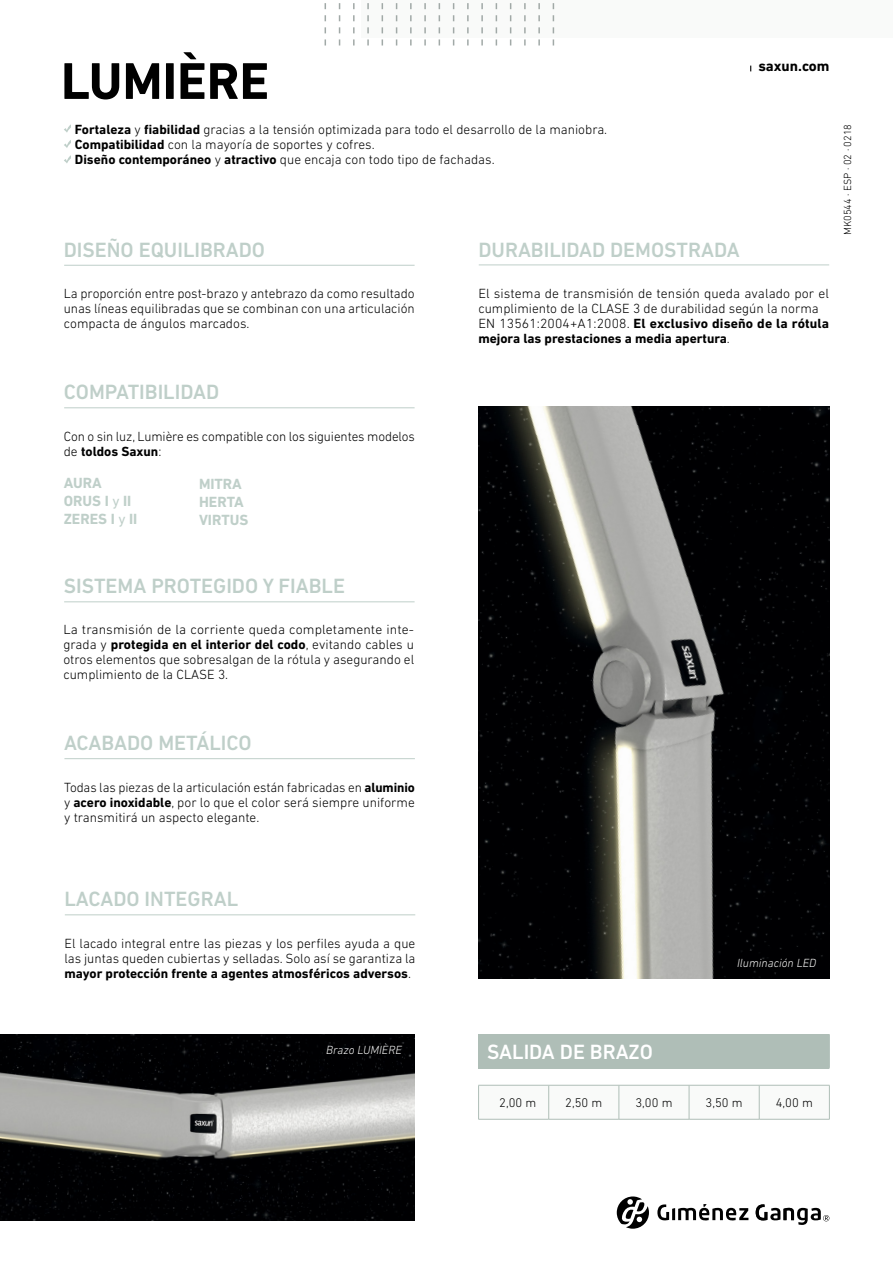
<style>
.page{position:relative;width:893px;height:1263px;background:#fff}
.page>*{position:absolute;margin:0;border:0;box-sizing:border-box;transform-origin:0 0}
.t1{font:700 52.5px "DIN Next LT Pro";color:#000}
.t2{font:500 21px "DIN Next LT Pro";color:#bfcfc9}
.t3{font:500 21px "DIN Next LT Pro";color:#fff}
.t4{font:700 15px/18px "DIN Next LT Pro";color:#bfcfc9}
.t5{font:700 15px "DIN Next LT Pro";color:#000}
.t6{font:300 13.5px/15px "DIN Next LT Pro";color:#000;text-align:justify}
.t7{font:300 12.75px "DIN Next LT Pro";color:#000}
.t8{font:italic 300 12px "DIN Next LT Pro";color:#fff}
.t9{font:300 10.5px "DIN Next LT Pro";color:#000}
.s1{font-weight:700}
.s2{font-weight:400}
</style>
<div class="page">
<img style="left:478px;top:407px;width:351px;height:571px">
<img style="left:0;top:1034px;width:415px;height:187px">
<svg style="left:64px;top:124px;width:7px;height:9px"></svg>
<svg style="left:64px;top:140px;width:7px;height:8px"></svg>
<svg style="left:64px;top:155px;width:7px;height:8px"></svg>
<hr style="left:64px;top:265px;width:351px;height:1px;background:#bfcfc9">
<hr style="left:479px;top:265px;width:350px;height:1px;background:#bfcfc9">
<hr style="left:64px;top:601px;width:351px;height:1px;background:#bfcfc9">
<hr style="left:64px;top:758px;width:351px;height:1px;background:#bfcfc9">
<hr style="left:65px;top:914px;width:350px;height:1px;background:#bfcfc9">
<hr style="left:64px;top:407px;width:351px;height:1px;background:#bfcfc9">
<div style="left:361px;top:0;width:532px;height:38px;background:#f9faf9"></div>
<svg style="left:396px;top:3px;width:1px;height:42px"></svg>
<svg style="left:382px;top:3px;width:1px;height:42px"></svg>
<svg style="left:367px;top:3px;width:2px;height:42px"></svg>
<svg style="left:353px;top:3px;width:2px;height:42px"></svg>
<svg style="left:339px;top:3px;width:1px;height:42px"></svg>
<svg style="left:325px;top:3px;width:1px;height:42px"></svg>
<svg style="left:496px;top:3px;width:1px;height:42px"></svg>
<svg style="left:481px;top:3px;width:2px;height:42px"></svg>
<svg style="left:467px;top:3px;width:2px;height:42px"></svg>
<svg style="left:453px;top:3px;width:1px;height:42px"></svg>
<svg style="left:439px;top:3px;width:1px;height:42px"></svg>
<svg style="left:424px;top:3px;width:2px;height:42px"></svg>
<svg style="left:410px;top:3px;width:2px;height:42px"></svg>
<svg style="left:553px;top:3px;width:1px;height:42px"></svg>
<svg style="left:538px;top:3px;width:2px;height:42px"></svg>
<svg style="left:524px;top:3px;width:2px;height:42px"></svg>
<svg style="left:510px;top:3px;width:1px;height:42px"></svg>
<svg style="left:617px;top:1196px;width:32px;height:33px"></svg>
<svg style="left:657px;top:1204px;width:91px;height:17px"></svg>
<svg style="left:756px;top:1204px;width:73px;height:21px"></svg>
<div style="left:479px;top:1034px;width:350px;height:34px;background:#afbeb7"></div>
<svg style="left:479px;top:1086px;width:350px;height:33px"></svg>
<hr style="left:548px;top:1085px;width:1px;height:34px;background:#afbeb7">
<hr style="left:478px;top:1034px;width:1px;height:34px;background:#afbeb7">
<hr style="left:829px;top:1034px;width:1px;height:34px;background:#afbeb7">
<hr style="left:478px;top:1068px;width:71px;height:1px;background:#afbeb7">
<hr style="left:549px;top:1068px;width:70px;height:1px;background:#afbeb7">
<hr style="left:619px;top:1068px;width:70px;height:1px;background:#afbeb7">
<hr style="left:689px;top:1068px;width:70px;height:1px;background:#afbeb7">
<hr style="left:759px;top:1068px;width:71px;height:1px;background:#afbeb7">
<hr style="left:478px;top:1119px;width:71px;height:1px;background:#afbeb7">
<hr style="left:549px;top:1119px;width:70px;height:1px;background:#afbeb7">
<hr style="left:619px;top:1119px;width:70px;height:1px;background:#afbeb7">
<hr style="left:689px;top:1119px;width:70px;height:1px;background:#afbeb7">
<hr style="left:759px;top:1119px;width:71px;height:1px;background:#afbeb7">
<hr style="left:478px;top:1085px;width:71px;height:1px;background:#afbeb7">
<hr style="left:478px;top:1085px;width:1px;height:34px;background:#afbeb7">
<hr style="left:549px;top:1085px;width:70px;height:1px;background:#afbeb7">
<hr style="left:619px;top:1085px;width:70px;height:1px;background:#afbeb7">
<hr style="left:619px;top:1085px;width:1px;height:34px;background:#afbeb7">
<hr style="left:689px;top:1085px;width:70px;height:1px;background:#afbeb7">
<hr style="left:689px;top:1085px;width:1px;height:34px;background:#afbeb7">
<hr style="left:759px;top:1085px;width:71px;height:1px;background:#afbeb7">
<hr style="left:759px;top:1085px;width:1px;height:34px;background:#afbeb7">
<hr style="left:829px;top:1085px;width:1px;height:34px;background:#afbeb7">
<h1 class="t1" style="left:61px;top:50px;width:210px">LUMIÈRE</h1>
<p class="t6" style="left:75px;top:122px;width:534px;text-align:left"><span class="s1">Fortaleza</span> y <span class="s1">fiabilidad</span> gracias a la tensión optimizada para todo el desarrollo de la maniobra.<br><span class="s1">Compatibilidad</span> con la mayoría de soportes y cofres.<br><span class="s1">Diseño contemporáneo</span> y <span class="s1">atractivo</span> que encaja con todo tipo de fachadas.</p>
<p class="t5" style="left:758px;top:58px;width:73px">saxun.com</p>
<h2 class="t2" style="left:64px;top:237px;width:203px">DISEÑO EQUILIBRADO</h2>
<h2 class="t2" style="left:478px;top:237px;width:263px">DURABILIDAD DEMOSTRADA</h2>
<p class="t6" style="left:64px;top:286px;width:352px">La proporción entre post-brazo y antebrazo da como resultado unas líneas equilibradas que se combinan con una articulación compacta de ángulos marcados.</p>
<p class="t6" style="left:478px;top:286px;width:352px;text-align:left">El sistema de transmisión de tensión queda avalado por el cumplimiento de la CLASE 3 de durabilidad según la norma EN 13561:2004+A1:2008. <span class="s1">El exclusivo diseño de la rótula mejora las prestaciones a media apertura</span>.</p>
<p class="t9" style="left:841px;top:235px;width:112px;rotate:-90deg">MK0544 · ESP · 02 · 0218</p>
<h2 class="t2" style="left:64px;top:380px;width:157px">COMPATIBILIDAD</h2>
<p class="t6" style="left:64px;top:428px;width:353px">Con o sin luz, Lumière es compatible con los siguientes modelos de <span class="s1">toldos Saxun</span>:</p>
<p class="t4" style="left:64px;top:474px;width:75px">AURA<br>ORUS I <span class="s2">y</span> II<br>ZERES I <span class="s2">y</span> II</p>
<p class="t4" style="left:199px;top:474px;width:51px">MITRA<br>HERTA<br>VIRTUS</p>
<h2 class="t2" style="left:64px;top:574px;width:283px">SISTEMA PROTEGIDO Y FIABLE</h2>
<p class="t6" style="left:63px;top:622px;width:352px">La transmisión de la corriente queda completamente inte&shy;grada y <span class="s1">protegida en el interior del codo</span>, evitando cables u otros elementos que sobresalgan de la rótula y asegurando el cumplimiento de la CLASE 3.</p>
<h2 class="t2" style="left:64px;top:731px;width:189px">ACABADO METÁLICO</h2>
<p class="t6" style="left:64px;top:779px;width:352px">Todas las piezas de la articulación están fabricadas en <span class="s1">aluminio </span>y <span class="s1">acero inoxidable</span>, por lo que el color será siempre uniforme y transmitirá un aspecto elegante.</p>
<h2 class="t2" style="left:64px;top:887px;width:175px">LACADO INTEGRAL</h2>
<p class="t6" style="left:64px;top:935px;width:353px">El lacado integral entre las piezas y los perfiles ayuda a que las juntas queden cubiertas y selladas. Solo así se garantiza la <span class="s1">mayor protección frente a agentes atmosféricos adversos</span>.</p>
<p class="t8" style="left:737px;top:956px;width:81px">Iluminación LED</p>
<p class="t8" style="left:326px;top:1043px;width:77px">Brazo LUMIÈRE</p>
<h2 class="t3" style="left:487px;top:1039px;width:167px">SALIDA DE BRAZO</h2>
<p class="t7" style="left:499px;top:1095px;width:39px">2,00 m</p>
<p class="t7" style="left:565px;top:1095px;width:39px">2,50 m</p>
<p class="t7" style="left:635px;top:1095px;width:39px">3,00 m</p>
<p class="t7" style="left:706px;top:1095px;width:39px">3,50 m</p>
<p class="t7" style="left:776px;top:1095px;width:39px">4,00 m</p>
</div>
